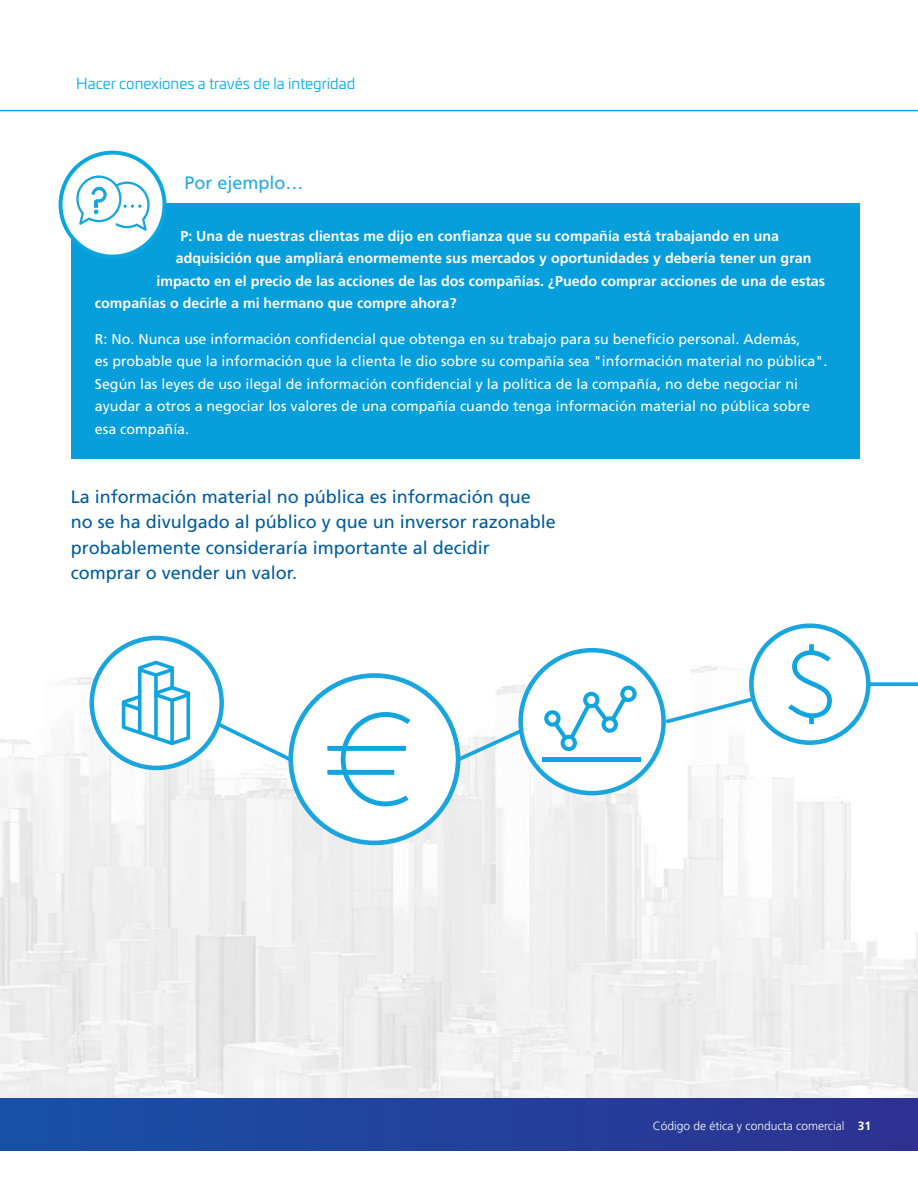
<style>
.page{position:relative;width:918px;height:1188px;background:#fff}
.page>*{position:absolute;margin:0;border:0;box-sizing:border-box;transform-origin:0 0}
.t1{font:18px/25.5px "Frutiger LT Pro";color:#005d9c}
.t2{font:18px "Frutiger LT Pro";color:#24aae1}
.t3{font:15px "Univia Pro";color:#00aeef}
.t4{font:14.25px/22.5px "Frutiger LT Pro";color:#fff}
.t5{font:700 14.25px "Frutiger LT Pro";color:#fff}
.t6{font:300 12px "Frutiger LT Pro";color:#fff}
.s1{font-weight:700}
</style>
<div class="page">
<img style="left:0;top:626px;width:918px;height:473px">
<div style="left:0;top:1099px;width:918px;height:51px;background:linear-gradient(to right,#1751a6,#2e3291)"></div>
<hr style="left:0;top:110px;width:918px;height:1px;background:#08a7e0">
<svg style="left:451px;top:725px;width:76px;height:41px"></svg>
<div style="left:521px;top:650px;width:143px;height:143px;background:#fff;border-radius:50%"></div>
<div style="left:518px;top:648px;width:148px;height:147px;border:4px solid #19a5de;border-radius:50%"></div>
<svg style="left:208px;top:717px;width:94px;height:51px"></svg>
<div style="left:291px;top:676px;width:167px;height:167px;background:#fff;border-radius:50%"></div>
<div style="left:288px;top:673px;width:172px;height:172px;border:5px solid #19a5de;border-radius:50%"></div>
<div style="left:751px;top:626px;width:117px;height:117px;background:#fff;border-radius:50%"></div>
<div style="left:749px;top:623px;width:122px;height:122px;border:4px solid #19a5de;border-radius:50%"></div>
<div style="left:92px;top:638px;width:130px;height:130px;background:#fff;border-radius:50%"></div>
<div style="left:89px;top:636px;width:135px;height:134px;border:4px solid #19a5de;border-radius:50%"></div>
<svg style="left:869px;top:682px;width:49px;height:4px"></svg>
<div style="left:71px;top:203px;width:788px;height:256px;background:#069edb"></div>
<div style="left:61px;top:153px;width:103px;height:104px;background:#fff;border-radius:50%"></div>
<div style="left:59px;top:151px;width:107px;height:108px;border:4px solid #08a7e0;border-radius:50%"></div>
<svg style="left:76px;top:175px;width:74px;height:56px"></svg>
<svg style="left:122px;top:661px;width:68px;height:84px"></svg>
<svg style="left:327px;top:712px;width:83px;height:95px"></svg>
<hr style="left:542px;top:757px;width:98px;height:4px;background:#11a5df">
<svg style="left:544px;top:686px;width:93px;height:65px"></svg>
<svg style="left:662px;top:642px;width:170px;height:84px"></svg>
<p class="t3" style="left:76px;top:72px;width:280px">Hacer conexiones a través de la integridad</p>
<p class="t2" style="left:184px;top:172px;width:121px">Por ejemplo…</p>
<p class="t5" style="left:180px;top:227px;width:600px">P: Una de nuestras clientas me dijo en confianza que su compañía está trabajando en una</p>
<p class="t5" style="left:176px;top:250px;width:637px">adquisición que ampliará enormemente sus mercados y oportunidades y debería tener un gran</p>
<p class="t5" style="left:156px;top:272px;width:670px">impacto en el precio de las acciones de las dos compañías. ¿Puedo comprar acciones de una de estas</p>
<p class="t5" style="left:95px;top:295px;width:363px">compañías o decirle a mi hermano que compre ahora?</p>
<p class="t4" style="left:95px;top:327px;width:734px">R: No. Nunca use información confidencial que obtenga en su trabajo para su beneficio personal. Además,<br>es probable que la información que la clienta le dio sobre su compañía sea "información material no pública".<br>Según las leyes de uso ilegal de información confidencial y la política de la compañía, no debe negociar ni ayudar a otros a negociar los valores de una compañía cuando tenga información material no pública sobre esa compañía.</p>
<p class="t1" style="left:71px;top:484px;width:487px">La información material no pública es información que no se ha divulgado al público y que un inversor razonable probablemente consideraría importante al decidir comprar o vender un valor.</p>
<p class="t6" style="left:653px;top:1118px;width:220px">Código de ética y conducta comercial <span class="s1">31</span></p>
</div>
